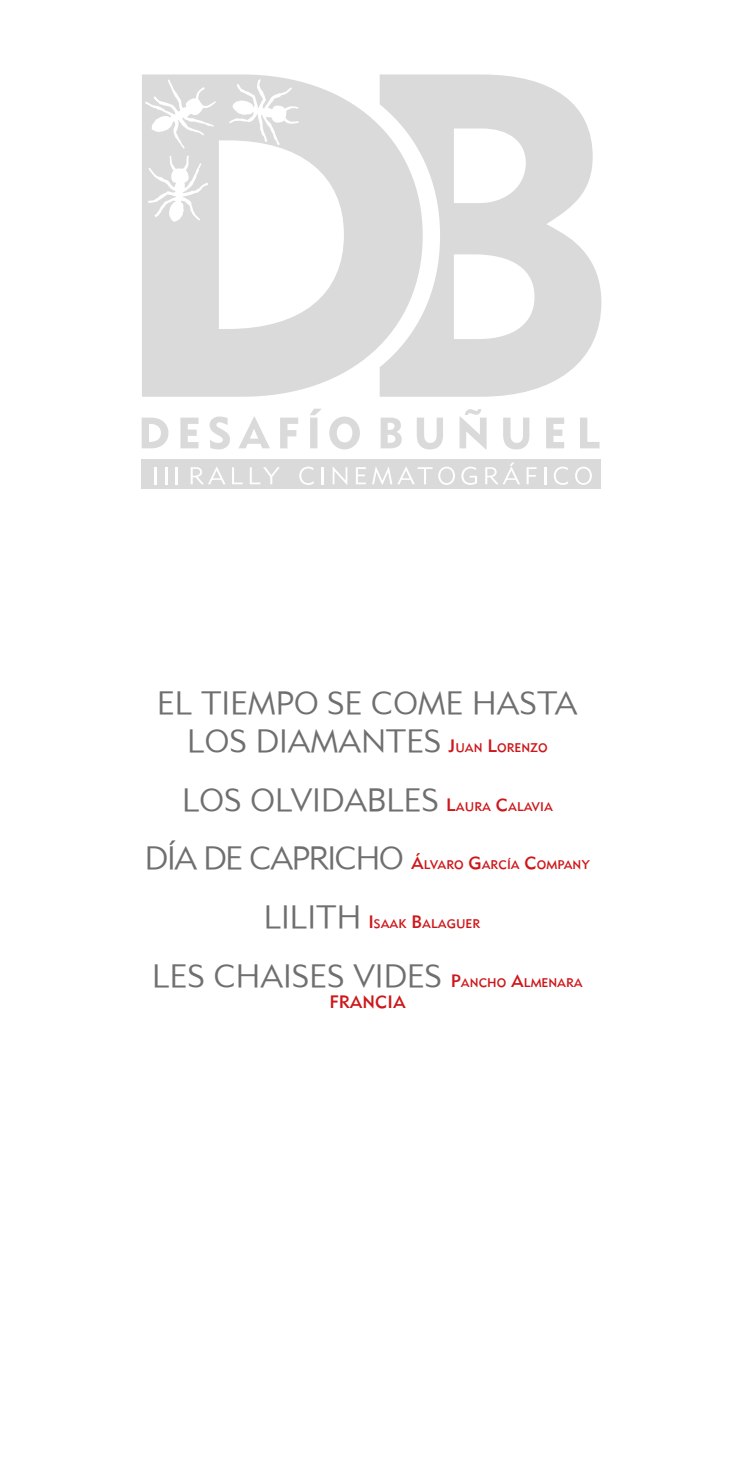
<style>
.page{position:relative;width:745px;height:1474px;background:#fff}
.page>*{position:absolute;margin:0;border:0;box-sizing:border-box;transform-origin:0 0}
.t1{font:31.5px/37.8px "Metro Lite LT Two";color:#706f6f;text-align:center}
.t2{font:17.5px "Metro Medium LT Two";color:#cd171a}
.t3{font:12.25px "Metro Medium LT Two";color:#cd171a}
.s1{font-family:"Metro Medium LT Two";font-size:17.5px;color:#cd171a}
.s2{font-family:"Metro Medium LT Two";font-size:12.25px;color:#cd171a}
.s3{font-family:"Metro Lite LT Two";font-size:31.5px;color:#706f6f}
.s4{font-size:17.5px}
</style>
<div class="page">
<div style="left:141px;top:459px;width:459px;height:29px;background:#dadada"></div>
<svg style="left:142px;top:74px;width:237px;height:323px;fill:#dadada"></svg>
<svg style="left:229px;top:79px;width:69px;height:66px"></svg>
<svg style="left:147px;top:155px;width:61px;height:67px"></svg>
<svg style="left:145px;top:79px;width:71px;height:69px"></svg>
<svg style="left:379px;top:74px;width:222px;height:323px;fill:#dadada"></svg>
<svg style="left:141px;top:417px;width:27px;height:31px"></svg>
<svg style="left:180px;top:417px;width:18px;height:31px"></svg>
<svg style="left:209px;top:416px;width:21px;height:33px"></svg>
<svg style="left:239px;top:416px;width:31px;height:32px"></svg>
<svg style="left:280px;top:417px;width:18px;height:31px"></svg>
<svg style="left:310px;top:409px;width:11px;height:39px"></svg>
<svg style="left:329px;top:416px;width:30px;height:33px"></svg>
<svg style="left:380px;top:417px;width:21px;height:31px"></svg>
<svg style="left:417px;top:417px;width:25px;height:32px"></svg>
<svg style="left:459px;top:409px;width:27px;height:40px"></svg>
<svg style="left:503px;top:417px;width:26px;height:32px"></svg>
<svg style="left:546px;top:417px;width:18px;height:31px"></svg>
<svg style="left:580px;top:417px;width:19px;height:31px"></svg>
<svg style="left:154px;top:467px;width:2px;height:17px"></svg>
<svg style="left:165px;top:467px;width:2px;height:17px"></svg>
<svg style="left:176px;top:467px;width:2px;height:17px"></svg>
<svg style="left:190px;top:467px;width:35px;height:17px"></svg>
<svg style="left:232px;top:467px;width:10px;height:17px"></svg>
<svg style="left:250px;top:467px;width:30px;height:17px"></svg>
<svg style="left:299px;top:466px;width:14px;height:19px"></svg>
<svg style="left:322px;top:467px;width:2px;height:17px"></svg>
<svg style="left:332px;top:467px;width:15px;height:18px"></svg>
<svg style="left:356px;top:467px;width:10px;height:17px"></svg>
<svg style="left:372px;top:467px;width:60px;height:18px"></svg>
<svg style="left:438px;top:466px;width:16px;height:19px"></svg>
<svg style="left:461px;top:466px;width:15px;height:19px"></svg>
<svg style="left:485px;top:462px;width:35px;height:22px"></svg>
<svg style="left:526px;top:467px;width:10px;height:17px"></svg>
<svg style="left:544px;top:467px;width:1px;height:17px"></svg>
<svg style="left:554px;top:466px;width:14px;height:19px"></svg>
<svg style="left:575px;top:466px;width:16px;height:19px"></svg>
<p class="t1" style="left:157px;top:683px;width:421px">EL TIEMPO SE COME HASTA<br>LOS DIAMANTES <span class="s1">J</span><span class="s2">UAN</span> <span class="s1">L</span><span class="s2">ORENZO</span></p>
<p class="t1" style="left:182px;top:780px;width:372px">LOS OLVIDABLES <span class="s1">L</span><span class="s2">AURA</span> <span class="s1">C</span><span class="s2">ALAVIA</span></p>
<p class="t3" style="left:145px;top:857px;width:446px"><span class="s3">DÍA DE CAPRICHO</span> <span class="s4">Á</span>LVARO <span class="s4">G</span>ARCÍA <span class="s4">C</span>OMPANY</p>
<p class="t3" style="left:263px;top:916px;width:218px"><span class="s3">LILITH</span> <span class="s4">I</span> SAAK <span class="s4">B</span>ALAGUER</p>
<p class="t1" style="left:152px;top:956px;width:431px">LES CHAISES VIDES <span class="s1">P</span><span class="s2">ANCHO</span> <span class="s1">A</span><span class="s2">LMENARA</span></p>
<p class="t2" style="left:329px;top:991px;width:22px">FRAN</p>
<p class="t2" style="left:375px;top:991px;width:22px">CIA</p>
</div>
